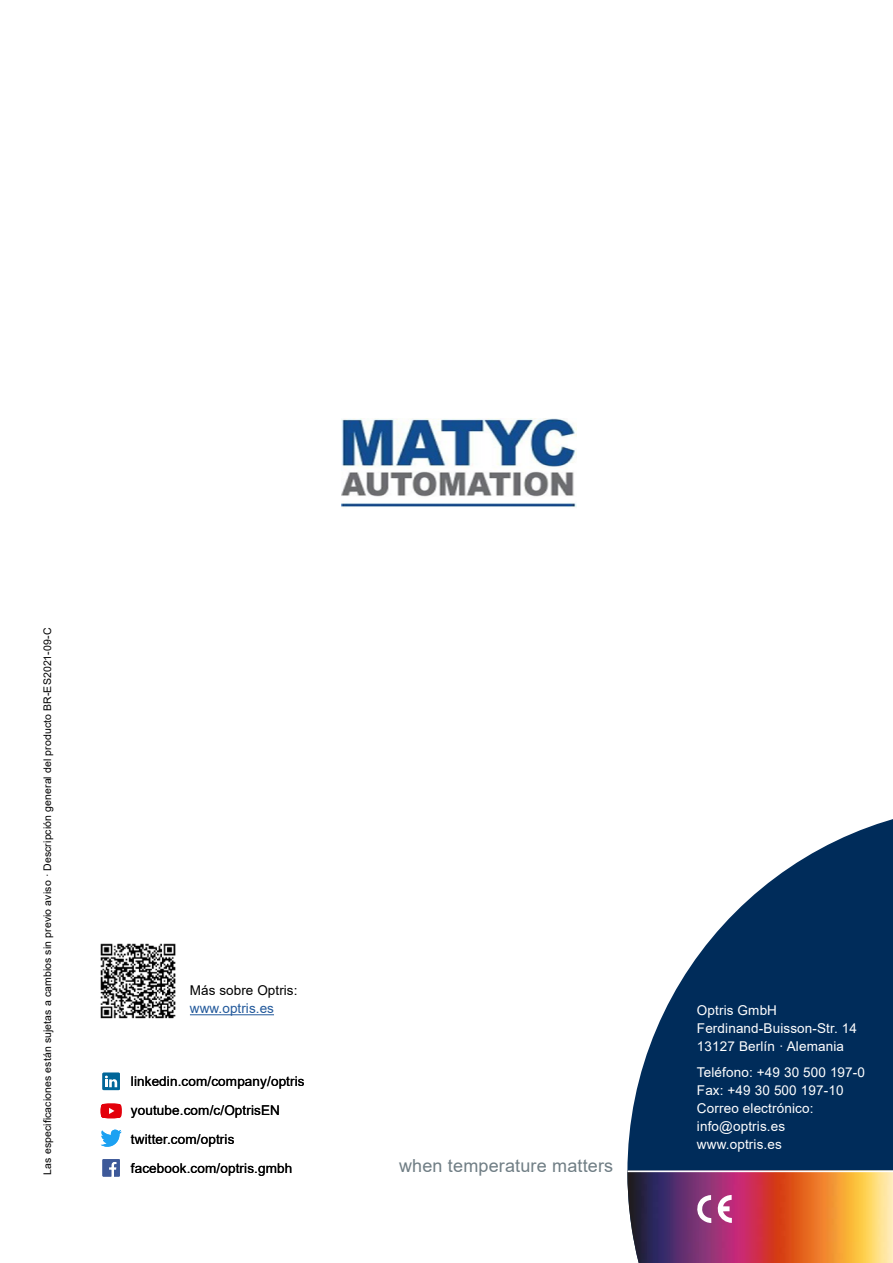
<style>
.page{position:relative;width:893px;height:1263px;background:#fff}
.page>*{position:absolute;margin:0;border:0;box-sizing:border-box;transform-origin:0 0}
.t1{font:18px "Arial";letter-spacing:.01em;color:#707e85}
.t2{font:13.5px/18px "Arial";letter-spacing:.01em;color:#fff}
.t3{font:13.5px/29.1px "Arial";letter-spacing:.01em;color:#000}
.t4{font:13.5px "Arial";letter-spacing:.005em;color:#22599b}
.t5{font:10.5px "Arial";letter-spacing:.01em;color:#000}
</style>
<div class="page">
<hr style="left:190px;top:1014px;width:84px;height:1px;background:#22599b">
<svg style="left:627px;top:819px;width:266px;height:351px;fill:#002c5a"></svg>
<img style="left:627px;top:1172px;width:266px;height:91px">
<svg style="left:717px;top:1195px;width:15px;height:28px"></svg>
<svg style="left:696px;top:1195px;width:15px;height:28px"></svg>
<div style="left:102px;top:1073px;width:18px;height:17px;background:#069"></div>
<svg style="left:105px;top:1075px;width:12px;height:12px"></svg>
<svg style="left:101px;top:1129px;width:21px;height:18px"></svg>
<svg style="left:101px;top:1103px;width:21px;height:15px"></svg>
<svg style="left:102px;top:1159px;width:18px;height:17px"></svg>
<img style="left:100px;top:943px;width:76px;height:76px">
<img style="left:342px;top:418px;width:234px;height:89px">
<p class="t5" style="left:40px;top:1174px;width:548px;rotate:-90deg">Las especificaciones están sujetas a cambios sin previo aviso · Descripción general del producto BR-ES2021-09-C</p>
<p class="t3" style="left:190px;top:976px;width:109px">Más sobre Optris:</p>
<p class="t4" style="left:190px;top:999px;width:86px">www.optris.es</p>
<p class="t3" style="left:131px;top:1066px;width:175px">linkedin.com/company/optris youtube.com/c/OptrisEN twitter.com/optris facebook.com/optris.gmbh</p>
<h1 class="t1" style="left:399px;top:1154px;width:216px">when temperature matters</h1>
<p class="t2" style="left:697px;top:1001px;width:162px">Optris GmbH<br>Ferdinand-Buisson-Str. 14<br>13127 Berlín · Alemania</p>
<p class="t2" style="left:697px;top:1063px;width:170px">Teléfono: +49 30 500 197-0<br>Fax: +49 30 500 197-10<br>Correo electrónico: info@optris.es www.optris.es</p>
</div>
